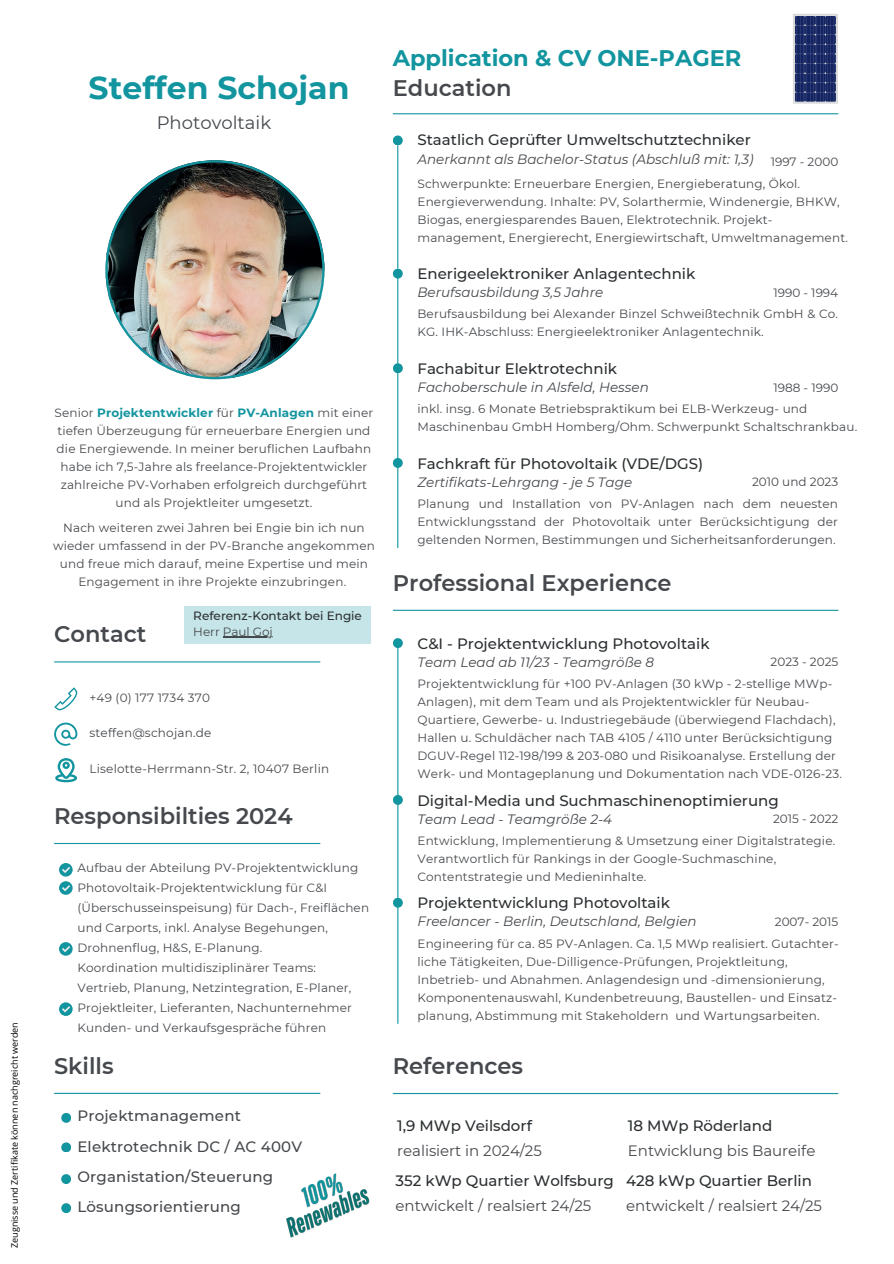
<style>
.page{position:relative;width:894px;height:1264px;background:#fff}
.page>*{position:absolute;margin:0;border:0;box-sizing:border-box;transform-origin:0 0}
.t1{font:700 31.5px "Montserrat";color:#12959f}
.t2{font:600 22.5px "Montserrat";color:#45484c}
.t3{font:700 22.5px "Montserrat";color:#12959f}
.t4{font:18px "Montserrat";color:#45484c}
.t5{font:500 15px "Montserrat";color:#2b2f31}
.t6{font:15px "Montserrat";letter-spacing:-.005em;color:#45484c}
.t7{font:500 15px/30.3px "Montserrat";letter-spacing:.015em;color:#45484c}
.t8{font:italic 13.5px "Montserrat";color:#45484c}
.t9{font:12px/18px "Montserrat";letter-spacing:.015em;color:#45484c}
.t10{font:500 12px "Montserrat";color:#2b2f31}
.t11{font:12px "Montserrat";letter-spacing:-.005em;color:#45484c}
.t12{font:9px "Open Sans";color:#000}
.s1{font-weight:700;color:#12959f}
</style>
<div class="page">
<hr style="left:397px;top:139px;width:1px;height:409px;background:#12959f">
<div style="left:393px;top:135px;width:9px;height:10px;background:#12959f;border-radius:50%"></div>
<div style="left:393px;top:269px;width:9px;height:9px;background:#12959f;border-radius:50%"></div>
<hr style="left:393px;top:113px;width:445px;height:1px;background:#12959f">
<img style="left:105px;top:160px;width:219px;height:219px">
<hr style="left:54px;top:661px;width:266px;height:1px;background:#12959f">
<hr style="left:54px;top:843px;width:266px;height:1px;background:#12959f">
<hr style="left:54px;top:1092px;width:266px;height:1px;background:#12959f">
<svg style="left:55px;top:758px;width:22px;height:24px"></svg>
<svg style="left:54px;top:687px;width:23px;height:23px"></svg>
<svg style="left:54px;top:722px;width:23px;height:23px"></svg>
<hr style="left:397px;top:641px;width:1px;height:382px;background:#12959f">
<div style="left:393px;top:638px;width:10px;height:10px;background:#12959f;border-radius:50%"></div>
<div style="left:393px;top:795px;width:10px;height:9px;background:#12959f;border-radius:50%"></div>
<div style="left:393px;top:897px;width:10px;height:10px;background:#12959f;border-radius:50%"></div>
<hr style="left:393px;top:609px;width:445px;height:2px;background:#12959f">
<hr style="left:393px;top:1092px;width:445px;height:2px;background:#12959f">
<div style="left:59px;top:863px;width:14px;height:13px;background:#12959f;border-radius:50%"></div>
<svg style="left:62px;top:867px;width:8px;height:6px"></svg>
<div style="left:59px;top:942px;width:14px;height:13px;background:#12959f;border-radius:50%"></div>
<svg style="left:62px;top:946px;width:8px;height:6px"></svg>
<div style="left:59px;top:1002px;width:14px;height:13px;background:#12959f;border-radius:50%"></div>
<svg style="left:62px;top:1006px;width:8px;height:6px"></svg>
<div style="left:393px;top:363px;width:10px;height:10px;background:#12959f;border-radius:50%"></div>
<div style="left:61px;top:1112px;width:10px;height:10px;background:#12959f;border-radius:50%"></div>
<div style="left:61px;top:1142px;width:10px;height:10px;background:#12959f;border-radius:50%"></div>
<div style="left:61px;top:1174px;width:10px;height:9px;background:#12959f;border-radius:50%"></div>
<div style="left:61px;top:1203px;width:10px;height:10px;background:#12959f;border-radius:50%"></div>
<div style="left:393px;top:458px;width:9px;height:10px;background:#12959f;border-radius:50%"></div>
<img style="left:325px;top:1173px;width:12px;height:7px">
<img style="left:286px;top:1180px;width:84px;height:58px">
<svg style="left:793px;top:14px;width:44px;height:90px;background:#374478"></svg>
<div style="left:59px;top:881px;width:14px;height:13px;background:#12959f;border-radius:50%"></div>
<svg style="left:62px;top:885px;width:8px;height:6px"></svg>
<div style="left:184px;top:606px;width:186px;height:38px;background:#c6e5e8"></div>
<hr style="left:223px;top:637px;width:50px;height:1px;background:#45484c">
<p class="t12" style="left:8px;top:1247px;width:227px;rotate:-90deg">Zeugnisse und Zertifikate können nachgreicht werden</p>
<h1 class="t1" style="left:89px;top:66px;width:262px">Steffen Schojan</h1>
<h3 class="t4" style="left:157px;top:111px;width:116px">Photovoltaik</h3>
<p class="t9" style="left:54px;top:403px;width:320px;text-align:center">Senior <span class="s1">Projektentwickler</span> für <span class="s1">PV-Anlagen</span> mit einer tiefen Überzeugung für erneuerbare Energien und die Energiewende. In meiner beruflichen Laufbahn habe ich 7,5-Jahre als freelance-Projektentwickler zahlreiche PV-Vorhaben erfolgreich durchgeführt und als Projektleiter umgesetzt.</p>
<p class="t9" style="left:53px;top:518px;width:323px;text-align:center">Nach weiteren zwei Jahren bei Engie bin ich nun wieder umfassend in der PV-Branche angekommen und freue mich darauf, meine Expertise und mein Engagement in ihre Projekte einzubringen.</p>
<h2 class="t2" style="left:54px;top:618px;width:94px">Contact</h2>
<p class="t10" style="left:193px;top:607px;width:170px">Referenz-Kontakt bei Engie</p>
<p class="t11" style="left:193px;top:623px;width:81px">Herr Paul Goj</p>
<p class="t9" style="left:89px;top:688px;width:122px">+49 (0) 177 1734 370</p>
<p class="t9" style="left:89px;top:723px;width:123px">steffen@schojan.de</p>
<p class="t9" style="left:89px;top:759px;width:241px">Liselotte-Herrmann-Str. 2, 10407 Berlin</p>
<h2 class="t2" style="left:54px;top:800px;width:240px">Responsibilties 2024</h2>
<p class="t9" style="left:77px;top:857px;width:293px;line-height:20px">Aufbau der Abteilung PV-Projektentwicklung Photovoltaik-Projektentwicklung für C&amp;I (Überschusseinspeisung) für Dach-, Freiflächen und Carports, inkl. Analyse Begehungen, Drohnenflug, H&amp;S, E-Planung.<br>Koordination multidisziplinärer Teams:<br>Vertrieb, Planung, Netzintegration, E-Planer, Projektleiter, Lieferanten, Nachunternehmer Kunden- und Verkaufsgespräche führen</p>
<h2 class="t2" style="left:54px;top:1049px;width:61px">Skills</h2>
<h2 class="t3" style="left:393px;top:41px;width:350px">Application &amp; CV ONE-PAGER</h2>
<h2 class="t2" style="left:393px;top:72px;width:120px">Education</h2>
<p class="t5" style="left:417px;top:129px;width:335px">Staatlich Geprüfter Umweltschutztechniker</p>
<p class="t8" style="left:417px;top:149px;width:337px">Anerkannt als Bachelor-Status (Abschluß mit: 1,3)</p>
<p class="t9" style="left:770px;top:152px;width:69px">1997 - 2000</p>
<p class="t9" style="left:417px;top:174px;width:432px">Schwerpunkte: Erneuerbare Energien, Energieberatung, Ökol.<br>Energieverwendung. Inhalte: PV, Solarthermie, Windenergie, BHKW, Biogas, energiesparendes Bauen, Elektrotechnik. Projekt&shy;management, Energierecht, Energiewirtschaft, Umweltmanagement.</p>
<p class="t5" style="left:417px;top:263px;width:279px">Enerigeelektroniker Anlagentechnik</p>
<p class="t8" style="left:417px;top:283px;width:187px">Berufsausbildung 3,5 Jahre</p>
<p class="t9" style="left:773px;top:283px;width:66px">1990 - 1994</p>
<p class="t9" style="left:417px;top:305px;width:422px">Berufsausbildung bei Alexander Binzel Schweißtechnik GmbH &amp; Co.<br>KG. IHK-Abschluss: Energieelektroniker Anlagentechnik.</p>
<p class="t5" style="left:417px;top:358px;width:201px">Fachabitur Elektrotechnik</p>
<p class="t8" style="left:417px;top:378px;width:233px">Fachoberschule in Alsfeld, Hessen</p>
<p class="t9" style="left:773px;top:378px;width:66px">1988 - 1990</p>
<p class="t9" style="left:417px;top:399px;width:441px">inkl. insg. 6 Monate Betriebspraktikum bei ELB-Werkzeug- und<br>Maschinenbau GmbH Homberg/Ohm. Schwerpunkt Schaltschrankbau.</p>
<p class="t5" style="left:417px;top:453px;width:287px">Fachkraft für Photovoltaik (VDE/DGS)</p>
<p class="t8" style="left:417px;top:472px;width:216px">Zertifikats-Lehrgang - je 5 Tage</p>
<p class="t9" style="left:751px;top:472px;width:88px">2010 und 2023</p>
<p class="t9" style="left:417px;top:494px;width:422px;text-align:justify">Planung und Installation von PV-Anlagen nach dem neuesten Entwicklungsstand der Photovoltaik unter Berücksichtigung der geltenden Normen, Bestimmungen und Sicherheitsanforderungen.</p>
<h2 class="t2" style="left:393px;top:567px;width:280px">Professional Experience</h2>
<p class="t5" style="left:417px;top:633px;width:293px">C&amp;I - Projektentwicklung Photovoltaik</p>
<p class="t8" style="left:417px;top:652px;width:238px">Team Lead ab 11/23 - Teamgröße 8</p>
<p class="t9" style="left:770px;top:652px;width:69px">2023 - 2025</p>
<p class="t9" style="left:417px;top:674px;width:426px">Projektentwicklung für +100 PV-Anlagen (30 kWp - 2-stellige MWp-Anlagen), mit dem Team und als Projektentwickler für Neubau-Quartiere, Gewerbe- u. Industriegebäude (überwiegend Flachdach), Hallen u. Schuldächer nach TAB 4105 / 4110 unter Berücksichtigung DGUV-Regel 112-198/199 &amp; 203-080 und Risikoanalyse. Erstellung der Werk- und Montageplanung und Dokumentation nach VDE-0126-23.</p>
<p class="t5" style="left:417px;top:790px;width:363px">Digital-Media und Suchmaschinenoptimierung</p>
<p class="t8" style="left:417px;top:809px;width:196px">Team Lead - Teamgröße 2-4</p>
<p class="t9" style="left:772px;top:809px;width:67px">2015 - 2022</p>
<p class="t9" style="left:417px;top:831px;width:419px">Entwicklung, Implementierung &amp; Umsetzung einer Digitalstrategie.<br>Verantwortlich für Rankings in der Google-Suchmaschine,<br>Contentstrategie und Medieninhalte.</p>
<p class="t5" style="left:417px;top:892px;width:254px">Projektentwicklung Photovoltaik</p>
<p class="t8" style="left:417px;top:912px;width:280px">Freelancer - Berlin, Deutschland, Belgien</p>
<p class="t9" style="left:774px;top:912px;width:65px">2007- 2015</p>
<p class="t9" style="left:417px;top:933px;width:422px">Engineering für ca. 85 PV-Anlagen. Ca. 1,5 MWp realisiert. Gutachter&shy;liche Tätigkeiten, Due-Dilligence-Prüfungen, Projektleitung, Inbetrieb- und Abnahmen. Anlagendesign und -dimensionierung, Komponentenauswahl, Kundenbetreuung, Baustellen- und Einsatz&shy;planung, Abstimmung mit Stakeholdern und Wartungsarbeiten.</p>
<h2 class="t2" style="left:393px;top:1050px;width:132px">References</h2>
<p class="t7" style="left:77px;top:1100px;width:226px">Projektmanagement<br>Elektrotechnik DC / AC 400V<br>Organistation/Steuerung<br>Lösungsorientierung</p>
<p class="t5" style="left:627px;top:1115px;width:146px">18 MWp Röderland</p>
<p class="t5" style="left:397px;top:1115px;width:136px">1,9 MWp Veilsdorf</p>
<p class="t6" style="left:397px;top:1140px;width:146px">realisiert in 2024/25</p>
<p class="t6" style="left:627px;top:1140px;width:189px">Entwicklung bis Baureife</p>
<p class="t5" style="left:395px;top:1169px;width:418px">352 kWp Quartier Wolfsburg 428 kWp Quartier Berlin</p>
<p class="t6" style="left:395px;top:1195px;width:197px">entwickelt / realsiert 24/25</p>
<p class="t6" style="left:626px;top:1195px;width:197px">entwickelt / realsiert 24/25</p>
</div>
